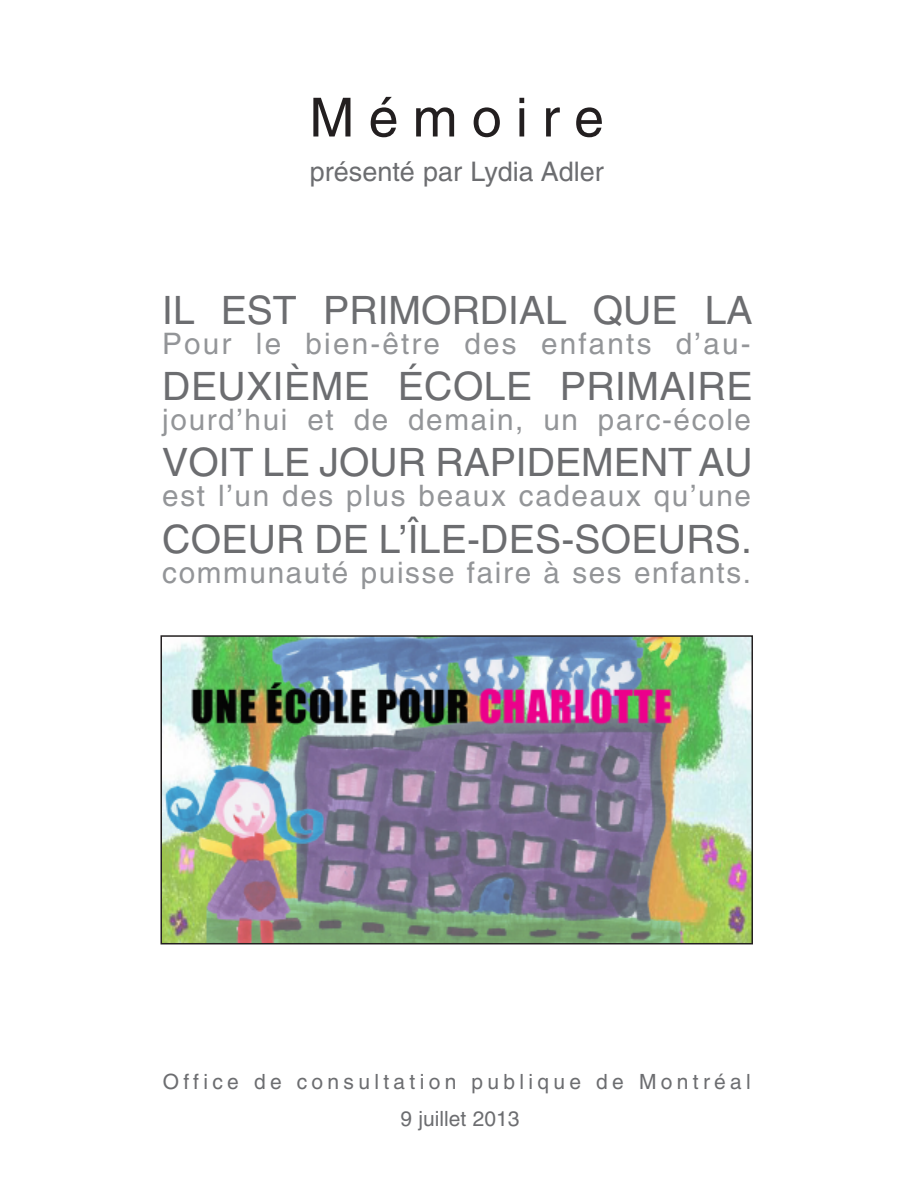
<style>
.page{position:relative;width:918px;height:1188px;background:#fff}
.page>*{position:absolute;margin:0;border:0;box-sizing:border-box;transform-origin:0 0}
.t1{font:54px "Helvetica";letter-spacing:.26em;color:#231f20}
.t2{font:39.15px/76.2px "Helvetica";letter-spacing:.005em;color:#6c6d70;text-align:justify}
.t3{font:29.7px "Helvetica";letter-spacing:.055em;color:#939598}
.t4{font:29.7px "Helvetica";letter-spacing:.075em;color:#939598}
.t5{font:27px "Helvetica";color:#6c6d70}
.t6{font:21px/37.5px "Helvetica";letter-spacing:.205em;color:#6c6d70;text-align:center}
</style>
<div class="page">
<img style="left:163px;top:638px;width:587px;height:303px">
<div style="left:160px;top:635px;width:593px;height:309px;border:2px solid #231f20"></div>
<h1 class="t1" style="left:309px;top:98px;width:296px">Mémoire</h1>
<p class="t5" style="left:310px;top:162px;width:295px">présenté par Lydia Adler</p>
<h2 class="t2" style="left:162px;top:276px;width:592px">IL EST PRIMORDIAL QUE LA DEUXIÈME ÉCOLE PRIMAIRE VOIT LE JOUR RAPIDEMENT AU COEUR DE L’ÎLE-DES-SOEURS.</h2>
<p class="t4" style="left:162px;top:333px;width:590px">Pour le bien-être des enfants d’au-</p>
<p class="t3" style="left:162px;top:409px;width:590px">jourd’hui et de demain, un parc-école</p>
<p class="t3" style="left:162px;top:485px;width:590px">est l’un des plus beaux cadeaux qu’une</p>
<p class="t3" style="left:162px;top:561px;width:590px">communauté puisse faire à ses enfants.</p>
<p class="t6" style="left:163px;top:1065px;width:590px">Office de consultation publique de Montréal<br>9 juillet 2013</p>
</div>
